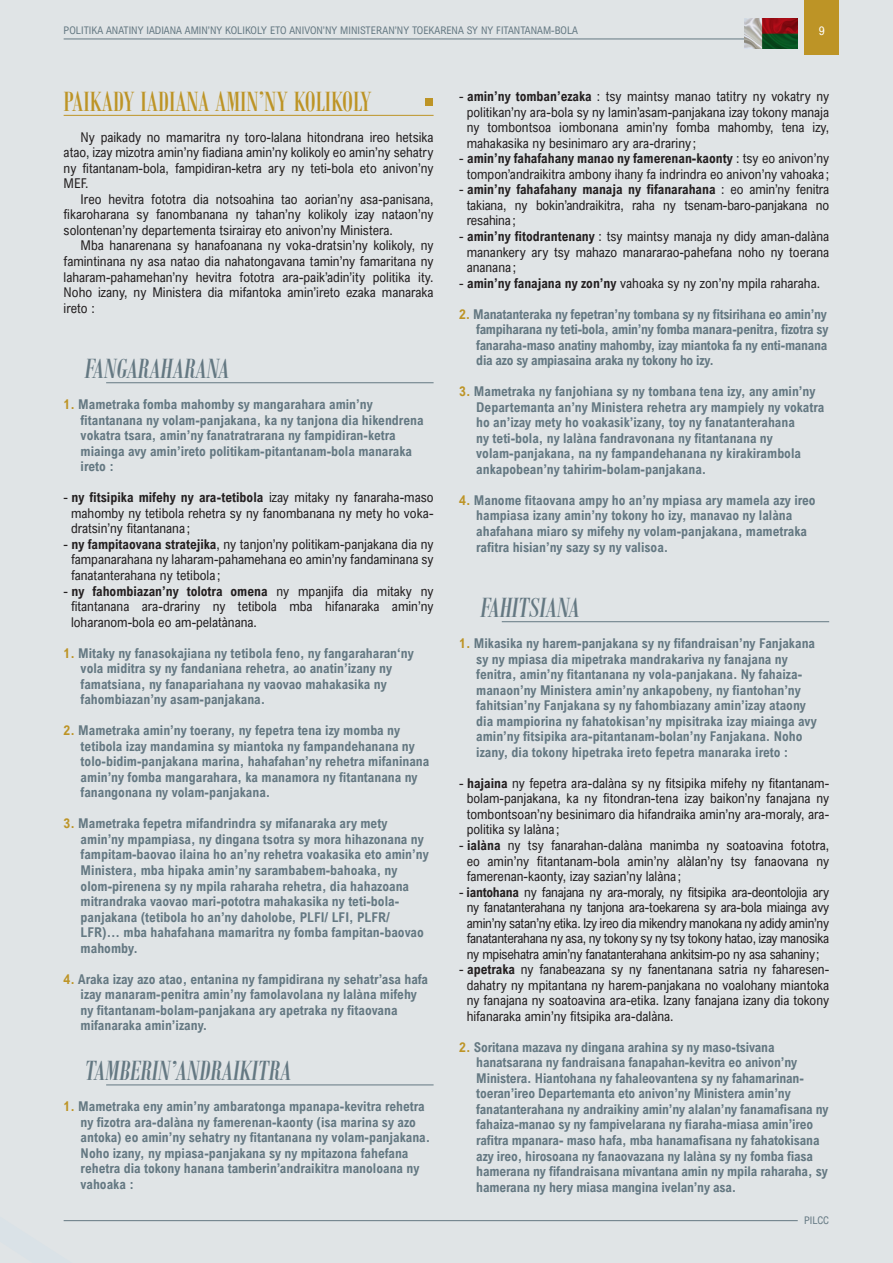
<style>
.page{position:relative;width:893px;height:1263px;background:#e0e4e6}
.page>*{position:absolute;margin:0;border:0;box-sizing:border-box;transform-origin:0 0}
.T2{font:italic 30px "Bodoni MT Condensed";color:#647882}
.T1{font:30px "Bodoni MT Condensed";color:#bd9426}
.T3{font:700 13.5px/15.6px "Arial Nova Cond";color:#647882}
.TC_MG{font:13.5px/15.5px "Arial Nova Cond";color:#231f20;text-align:justify}
.TC_MG-2{font:13.5px/15.6px "Arial Nova Cond";letter-spacing:-.02em;color:#231f20;text-align:center}
.T3-2{font:700 13.5px/15.5px "Arial Nova Cond";letter-spacing:-.02em;color:#647882}
.t1{font:12px "Arial Nova Cond";color:#fff}
.t2{font:10.5px "Arial Nova Cond";color:#647882}
.s1{color:#bd9426}
.s2{font-weight:700}
</style>
<div class="page">
<div style="left:805px;top:0;width:34px;height:54px;background:#bd9426"></div>
<hr style="left:64px;top:39px;width:734px;height:1px;background:#647882">
<hr style="left:64px;top:1220px;width:734px;height:1px;background:#647882">
<img style="left:745px;top:19px;width:53px;height:29px">
<hr style="left:64px;top:115px;width:370px;height:1px;background:#bd9426">
<hr style="left:106px;top:382px;width:328px;height:1px;background:#647882">
<hr style="left:106px;top:1084px;width:328px;height:1px;background:#647882">
<div style="left:425px;top:99px;width:8px;height:7px;background:#bd9426"></div>
<hr style="left:502px;top:621px;width:327px;height:1px;background:#647882">
<p class="t2" style="left:64px;top:23px;width:516px">POLITIKA ANATINY IADIANA AMIN’NY KOLIKOLY ETO ANIVON’NY MINISTERAN’NY TOEKARENA SY NY FITANTANAM-BOLA</p>
<p class="t1" style="left:819px;top:23px;width:7px">9</p>
<p class="T1" style="left:64px;top:83px;width:309px">PAIKADY IADIANA AMIN’NY KOLIKOLY</p>
<p class="TC_MG" style="left:64px;top:129px;width:371px;text-indent:17px">Ny paikady no mamaritra ny toro-lalana hitondrana ireo hetsika atao, izay mizotra amin’ny fiadiana amin’ny kolikoly eo amin’ny sehatry ny fitantanam-bola, fampidiran-ketra ary ny teti-bola eto anivon’ny MEF.</p>
<p class="TC_MG" style="left:64px;top:191px;width:371px;text-indent:17px">Ireo hevitra fototra dia notsoahina tao aorian’ny asa-panisana, fikaroharana sy fanombanana ny tahan’ny kolikoly izay nataon’ny solontenan’ny departementa tsirairay eto anivon’ny Ministera.</p>
<p class="TC_MG" style="left:64px;top:238px;width:371px;text-indent:17px">Mba hanarenana sy hanafoanana ny voka-dratsin’ny kolikoly, ny famintinana ny asa natao dia nahatongavana tamin’ny famaritana ny laharam-pahamehan’ny hevitra fototra ara-paik’adin’ity politika ity.<br>Noho izany, ny Ministera dia mifantoka amin’ireto ezaka manaraka ireto :</p>
<p class="T2" style="left:85px;top:351px;width:146px">FANGARAHARANA</p>
<p class="T3" style="left:81px;top:396px;width:344px;text-indent:-17px"><span class="s1">1.</span> Mametraka fomba mahomby sy mangarahara amin’ny fitantanana ny volam-panjakana, ka ny tanjona dia hikendrena vokatra tsara, amin’ny fanatratrarana ny fampidiran-ketra miainga avy amin’ireto politikam-pitantanam-bola manaraka ireto :</p>
<p class="TC_MG" style="left:71px;top:489px;width:364px;text-indent:-7px">- <span class="s2">ny fitsipika mifehy ny ara-tetibola</span> izay mitaky ny fanaraha-maso mahomby ny tetibola rehetra sy ny fanombanana ny mety ho voka&shy;dratsin’ny fitantanana ;</p>
<p class="TC_MG" style="left:71px;top:536px;width:364px;text-indent:-7px">- <span class="s2">ny fampitaovana stratejika</span>, ny tanjon’ny politikam-panjakana dia ny fampanarahana ny laharam-pahamehana eo amin’ny fandaminana sy fanatanterahana ny tetibola ;</p>
<p class="TC_MG" style="left:71px;top:583px;width:364px;text-indent:-7px">- <span class="s2">ny fahombiazan’ny tolotra omena</span> ny mpanjifa dia mitaky ny fitantanana ara-drariny ny tetibola mba hifanaraka amin’ny loharanom-bola eo am-pelatànana.</p>
<p class="T3" style="left:81px;top:645px;width:335px;text-indent:-17px"><span class="s1">1.</span> Mitaky ny fanasokajiana ny tetibola feno, ny fangaraharan‘ny vola miditra sy ny fandaniana rehetra, ao anatin’izany ny famatsiana, ny fanapariahana ny vaovao mahakasika ny fahombiazan’ny asam-panjakana.</p>
<p class="T3" style="left:81px;top:722px;width:350px;text-indent:-17px"><span class="s1">2.</span> Mametraka amin’ny toerany, ny fepetra tena izy momba ny tetibola izay mandamina sy miantoka ny fampandehanana ny tolo-bidim-panjakana marina, hahafahan’ny rehetra mifaninana amin’ny fomba mangarahara, ka manamora ny fitantanana ny fanangonana ny volam-panjakana.</p>
<p class="T3" style="left:81px;top:815px;width:350px;text-indent:-17px"><span class="s1">3.</span> Mametraka fepetra mifandrindra sy mifanaraka ary mety amin’ny mpampiasa, ny dingana tsotra sy mora hihazonana ny fampitam-baovao ilaina ho an’ny rehetra voakasika eto amin’ny Ministera, mba hipaka amin’ny sarambabem-bahoaka, ny olom-pirenena sy ny mpila raharaha rehetra, dia hahazoana mitrandraka vaovao mari-pototra mahakasika ny teti-bola&shy;panjakana (tetibola ho an’ny daholobe, PLFI/ LFI, PLFR/ LFR)... mba hahafahana mamaritra ny fomba fampitan-baovao mahomby.</p>
<p class="T3" style="left:81px;top:971px;width:349px;text-indent:-17px"><span class="s1">4.</span> Araka izay azo atao, entanina ny fampidirana ny sehatr’asa hafa izay manaram-penitra amin’ny famolavolana ny lalàna mifehy ny fitantanam-bolam-panjakana ary apetraka ny fitaovana mifanaraka amin’izany.</p>
<p class="T2" style="left:85px;top:1053px;width:208px">TAMBERIN’ANDRAIKITRA</p>
<p class="T3" style="left:81px;top:1098px;width:351px;text-indent:-17px"><span class="s1">1.</span> Mametraka eny amin’ny ambaratonga mpanapa-kevitra rehetra ny fizotra ara-dalàna ny famerenan-kaonty (isa marina sy azo antoka) eo amin’ny sehatry ny fitantanana ny volam-panjakana.<br>Noho izany, ny mpiasa-panjakana sy ny mpitazona fahefana rehetra dia tokony hanana tamberin’andraikitra manoloana ny vahoaka :</p>
<p class="TC_MG" style="left:467px;top:89px;width:364px;text-indent:-7px">- <span class="s2">amin’ny tomban’ezaka</span> : tsy maintsy manao tatitry ny vokatry ny politikan’ny ara-bola sy ny lamin’asam-panjakana izay tokony manaja ny tombontsoa iombonana amin’ny fomba mahomby, tena izy, mahakasika ny besinimaro ary ara-drariny ;</p>
<p class="TC_MG" style="left:459px;top:151px;width:371px;text-align:center">- <span class="s2">amin’ny fahafahany manao ny famerenan-kaonty</span> : tsy eo anivon’ny tompon’andraikitra ambony ihany fa indrindra eo anivon’ny vahoaka ;</p>
<p class="TC_MG" style="left:467px;top:182px;width:364px;text-indent:-7px">- <span class="s2">amin’ny fahafahany manaja ny fifanarahana</span> : eo amin’ny fenitra takiana, ny bokin’andraikitra, raha ny tsenam-baro-panjakana no resahina;</p>
<p class="TC_MG" style="left:467px;top:228px;width:364px;text-indent:-7px">- <span class="s2">amin’ny fitodrantenany</span> : tsy maintsy manaja ny didy aman-dalàna manankery ary tsy mahazo manararao-pahefana noho ny toerana ananana ;</p>
<p class="TC_MG" style="left:459px;top:275px;width:362px">- <span class="s2">amin’ny fanajana ny zon’ny</span> vahoaka sy ny zon’ny mpila raharaha.</p>
<p class="T3-2" style="left:476px;top:306px;width:354px;text-indent:-17px"><span class="s1">2.</span> Manatanteraka ny fepetran’ny tombana sy ny fitsirihana eo amin’ny fampiharana ny teti-bola, amin’ny fomba manara-penitra, fizotra sy fanaraha-maso anatiny mahomby, izay miantoka fa ny enti-manana dia azo sy ampiasaina araka ny tokony ho izy.</p>
<p class="T3" style="left:476px;top:383px;width:350px;text-indent:-17px"><span class="s1">3.</span> Mametraka ny fanjohiana sy ny tombana tena izy, any amin’ny Departemanta an’ny Ministera rehetra ary mampiely ny vokatra ho an’izay mety ho voakasik’izany, toy ny fanatanterahana<br>ny teti-bola, ny lalàna fandravonana ny fitantanana ny volam-panjakana, na ny fampandehanana ny kirakirambola ankapobean’ny tahirim-bolam-panjakana.</p>
<p class="T3" style="left:476px;top:492px;width:341px;text-indent:-17px"><span class="s1">4.</span> Manome fitaovana ampy ho an’ny mpiasa ary mamela azy ireo hampiasa izany amin’ny tokony ho izy, manavao ny lalàna ahafahana miaro sy mifehy ny volam-panjakana, mametraka rafitra hisian’ny sazy sy ny valisoa.</p>
<p class="T2" style="left:480px;top:590px;width:101px">FAHITSIANA</p>
<p class="T3" style="left:476px;top:635px;width:342px;text-indent:-17px"><span class="s1">1.</span> Mikasika ny harem-panjakana sy ny fifandraisan’ny Fanjakana sy ny mpiasa dia mipetraka mandrakariva ny fanajana ny fenitra, amin’ny fitantanana ny vola-panjakana. Ny fahaiza&shy;manaon’ny Ministera amin’ny ankapobeny, ny fiantohan’ny fahitsian’ny Fanjakana sy ny fahombiazany amin’izay ataony dia mampiorina ny fahatokisan’ny mpisitraka izay miainga avy amin’ny fitsipika ara-pitantanam-bolan’ny Fanjakana. Noho izany, dia tokony hipetraka ireto fepetra manaraka ireto :</p>
<p class="TC_MG" style="left:467px;top:775px;width:364px;text-indent:-7px">- <span class="s2">hajaina</span> ny fepetra ara-dalàna sy ny fitsipika mifehy ny fitantanam&shy;bolam-panjakana, ka ny fitondran-tena izay baikon’ny fanajana ny tombontsoan’ny besinimaro dia hifandraika amin’ny ara-moraly, ara&shy;politika sy lalàna ;</p>
<p class="TC_MG" style="left:467px;top:837px;width:364px;text-indent:-7px">- <span class="s2">ialàna</span> ny tsy fanarahan-dalàna manimba ny soatoavina fototra, eo amin’ny fitantanam-bola amin’ny alàlan’ny tsy fanaovana ny famerenan-kaonty, izay sazian’ny lalàna ;</p>
<p class="TC_MG-2" style="left:459px;top:884px;width:371px">- <span class="s2">iantohana</span> ny fanajana ny ara-moraly, ny fitsipika ara-deontolojia ary ny fanatanterahana ny tanjona ara-toekarena sy ara-bola miainga avy amin’ny satan’ny etika. Izy ireo dia mikendry manokana ny adidy amin’ny fanatanterahana ny asa, ny tokony sy ny tsy tokony hatao, izay manosika ny mpisehatra amin’ny fanatanterahana ankitsim-po ny asa sahaniny;</p>
<p class="TC_MG" style="left:467px;top:961px;width:364px;text-indent:-7px">- <span class="s2">apetraka</span> ny fanabeazana sy ny fanentanana satria ny faharesen&shy;dahatry ny mpitantana ny harem-panjakana no voalohany miantoka ny fanajana ny soatoavina ara-etika. Izany fanajana izany dia tokony hifanaraka amin’ny fitsipika ara-dalàna.</p>
<p class="T3" style="left:476px;top:1039px;width:354px;text-indent:-17px"><span class="s1">2.</span> Soritana mazava ny dingana arahina sy ny maso-tsivana hanatsarana ny fandraisana fanapahan-kevitra eo anivon’ny Ministera. Hiantohana ny fahaleovantena sy ny fahamarinan&shy;toeran’ireo Departemanta eto anivon’ny Ministera amin’ny fanatanterahana ny andraikiny amin’ny alalan’ny fanamafisana ny fahaiza-manao sy ny fampivelarana ny fiaraha-miasa amin’ireo rafitra mpanara- maso hafa, mba hanamafisana ny fahatokisana azy ireo, hirosoana ny fanaovazana ny lalàna sy ny fomba fiasa hamerana ny fifandraisana mivantana amin ny mpila raharaha, sy hamerana ny hery miasa mangina ivelan’ny asa.</p>
<p class="t2" style="left:804px;top:1214px;width:26px">PILCC</p>
</div>
